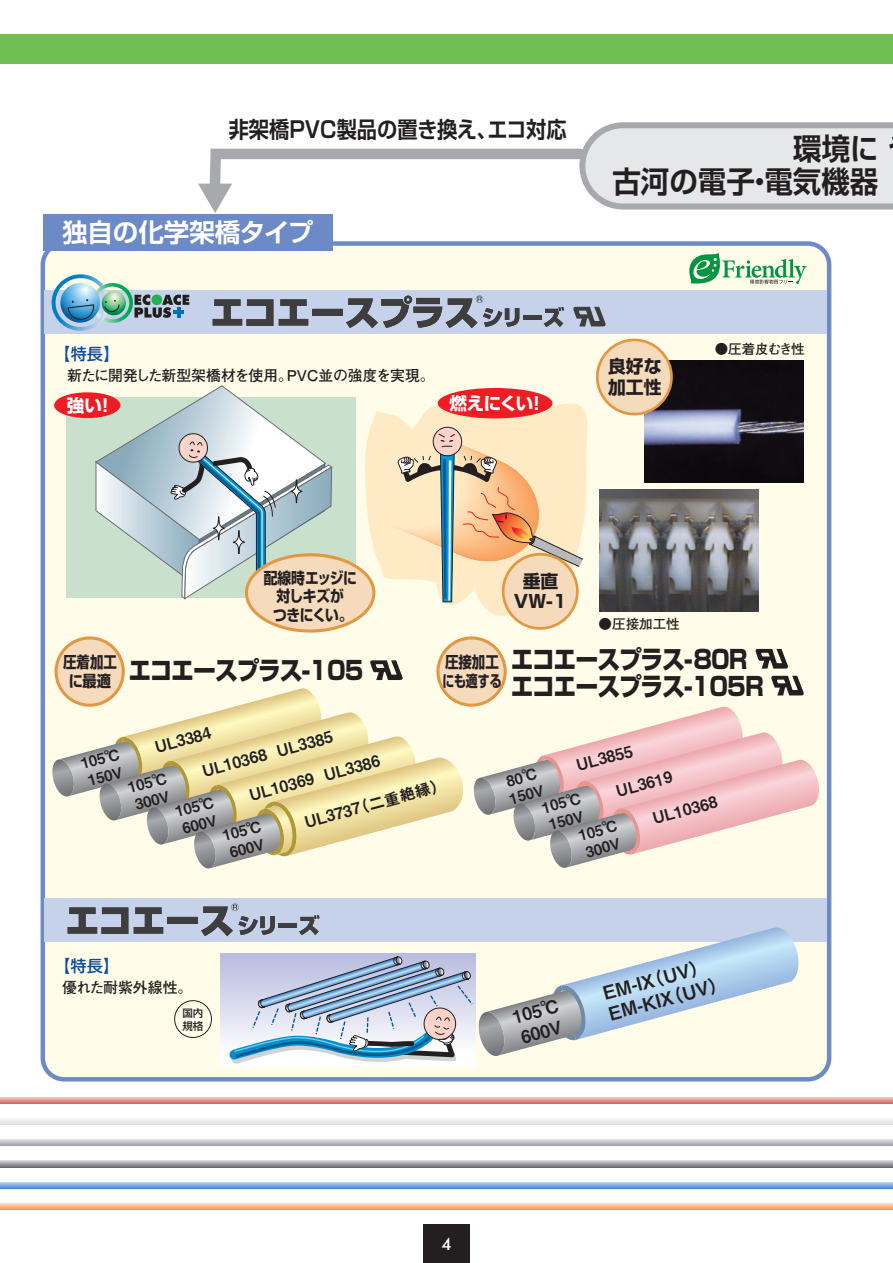
<style>
.page{position:relative;width:893px;height:1263px;background:#fff}
.page>*{position:absolute;margin:0;border:0;box-sizing:border-box;transform-origin:0 0}
.t1{font:700 30px/33px "Shin Go Pro De";color:#231f20;text-align:right;scale:.95 1}
.t2{font:800 25.5px "Shin Go Pro";letter-spacing:-.06em;color:#231f20;scale:.9 1}
.t3{font:700 25.5px "Shin Go Pro De";letter-spacing:-.005em;color:#fff}
.t4{font:700 22.5px "Shin Go Pro De";color:#231f20;scale:.9 1}
.t5{font:18.6px/21.5px "Midashi Go Pro MB31";color:#231f20}
.t6{font:700 17.85px/20.9px "Shin Go Pro";color:#231f20}
.t7{font:17.7px/21.5px "Midashi Go Pro MB31";color:#231f20}
.t8{font:700 17.55px "Shin Go Pro";letter-spacing:-.04em;color:#fff}
.t9{font:500 16.95px "Futura BT";color:#fff}
.t10{font:500 16.2px "Shin M Go Pro";color:#0d4da1}
.t11{font:15.9px "Midashi Go Pro MB31";color:#231f20}
.t12{font:700 15.9px/18.5px "Shin Go Pro";letter-spacing:-.035em;color:#231f20;text-align:center;scale:.87 1}
.t13{font:700 15.9px/18.5px "Shin Go Pro";letter-spacing:-.005em;color:#231f20;text-align:center;scale:.85 1}
.t14{font:14.85px/18px "Midashi Go Pro MB31";color:#231f20}
.t15{font:700 14.85px "Futo Go B101 Pro";letter-spacing:-.01em;color:#231f20}
.t16{font:700 13.5px "Futo Go B101 Pro";color:#231f20}
.t17{font:500 10.5px/12.8px "Shin Go Pro";color:#231f20}
</style>
<div class="page">
<div style="left:423px;top:1225px;width:47px;height:38px;background:#231f20"></div>
<div style="left:0;top:34px;width:893px;height:30px;background:#6fbf54"></div>
<svg style="left:0;top:1097px;width:892px;height:6px"></svg>
<div style="left:0;top:1118px;width:893px;height:7px;background:#e9eaeb"></div>
<svg style="left:0;top:1140px;width:892px;height:6px"></svg>
<svg style="left:0;top:1161px;width:892px;height:6px"></svg>
<svg style="left:0;top:1182px;width:892px;height:6px"></svg>
<svg style="left:0;top:1203px;width:892px;height:7px"></svg>
<div style="left:43px;top:244px;width:786px;height:835px;background:#fffde9;border-radius:21px"></div>
<div style="left:41px;top:241px;width:790px;height:840px;border:4px solid #6c8bc6;border-radius:21px"></div>
<div style="left:43px;top:214px;width:289px;height:37px;background:#6c8bc6"></div>
<img style="left:644px;top:361px;width:159px;height:122px">
<img style="left:600px;top:489px;width:159px;height:122px">
<svg style="left:483px;top:400px;width:105px;height:217px;fill:#feeac5"></svg>
<svg style="left:483px;top:430px;width:101px;height:172px"></svg>
<div style="left:54px;top:392px;width:66px;height:26px;background:#ee1d23;border-radius:50%"></div>
<div style="left:438px;top:388px;width:114px;height:30px;background:#ee1d23;border-radius:50%"></div>
<div style="left:597px;top:340px;width:74px;height:74px;background:#f6dabc;border-radius:50%"></div>
<div style="left:596px;top:339px;width:77px;height:76px;border:3px solid #e29843;border-radius:50%"></div>
<div style="left:503px;top:554px;width:74px;height:74px;background:#f6dabc;border-radius:50%"></div>
<div style="left:502px;top:553px;width:77px;height:77px;border:3px solid #e29843;border-radius:50%"></div>
<svg style="left:56px;top:638px;width:67px;height:67px"></svg>
<div style="left:174px;top:1000px;width:38px;height:38px;border:1px solid #231f20;border-radius:50%"></div>
<div style="left:438px;top:638px;width:67px;height:67px;background:#f6dabc;border-radius:50%"></div>
<div style="left:436px;top:636px;width:71px;height:71px;border:3px solid #e29843;border-radius:50%"></div>
<svg style="left:198px;top:122px;width:695px;height:91px"></svg>
<svg style="left:755px;top:649px;width:33px;height:20px"></svg>
<svg style="left:771px;top:676px;width:33px;height:19px"></svg>
<svg style="left:52px;top:688px;width:16px;height:109px"></svg>
<div style="left:45px;top:290px;width:782px;height:44px;background:#c6d2ea"></div>
<div style="left:45px;top:898px;width:782px;height:44px;background:#c6d2ea"></div>
<svg style="left:51px;top:274px;width:138px;height:54px"></svg>
<svg style="left:573px;top:307px;width:33px;height:19px"></svg>
<svg style="left:483px;top:308px;width:36px;height:19px"></svg>
<hr style="left:523px;top:315px;width:19px;height:4px;background:#3e3e3f">
<svg style="left:544px;top:307px;width:20px;height:20px"></svg>
<svg style="left:689px;top:253px;width:118px;height:31px"></svg>
<svg style="left:68px;top:295px;width:415px;height:639px"></svg>
<svg style="left:201px;top:903px;width:598px;height:164px"></svg>
<svg style="left:472px;top:707px;width:347px;height:162px"></svg>
<h3 class="t4" style="left:229px;top:111px;width:377px">非架橋PVC製品の置き換え、エコ対応</h3>
<h2 class="t3" style="left:62px;top:211px;width:253px">独自の化学架橋タイプ</h2>
<p class="t10" style="left:54px;top:341px;width:67px">【特長】</p>
<p class="t15" style="left:67px;top:364px;width:369px">新たに開発した新型架橋材を使用。PVC並の強度を実現。</p>
<p class="t8" style="left:67px;top:391px;width:49px">強い！</p>
<p class="t8" style="left:450px;top:389px;width:97px">燃えにくい！</p>
<h1 class="t1" style="left:612px;top:128px;width:282px">環境に<br>古河の電子・電気機器</h1>
<p class="t6" style="left:608px;top:354px;width:55px">良好な加工性</p>
<p class="t16" style="left:715px;top:338px;width:91px">●圧着皮むき性</p>
<p class="t13" style="left:63px;top:651px;width:65px">圧着加工に最適</p>
<p class="t12" style="left:264px;top:567px;width:109px">配線時エッジに対しキズが<br>つきにくい。</p>
<h2 class="t2" style="left:128px;top:650px;width:263px">エコエースプラス-105</h2>
<p class="t6" style="left:514px;top:568px;width:55px;text-align:center">垂直<br>VW-1</p>
<p class="t16" style="left:599px;top:613px;width:82px">●圧接加工性</p>
<p class="t13" style="left:442px;top:651px;width:71px;text-align:left">圧接加工にも適する</p>
<h2 class="t2" style="left:511px;top:639px;width:265px">エコエースプラス-80R</h2>
<h2 class="t2" style="left:511px;top:666px;width:283px">エコエースプラス-105R</h2>
<p class="t11" style="left:152px;top:735px;width:59px;rotate:-15deg">UL3384</p>
<p class="t11" style="left:199px;top:759px;width:136px;rotate:-15deg">UL10368 UL3385</p>
<p class="t14" style="left:78px;top:754px;width:41px;rotate:-15deg">105℃<br>150V</p>
<p class="t11" style="left:246px;top:783px;width:136px;rotate:-15deg">UL10369 UL3386</p>
<p class="t14" style="left:126px;top:778px;width:41px;rotate:-15deg">105℃<br>300V</p>
<p class="t11" style="left:302px;top:810px;width:147px;rotate:-15deg">UL3737（二重絶縁）</p>
<p class="t14" style="left:173px;top:802px;width:41px;rotate:-15deg">105℃</p>
<p class="t14" style="left:180px;top:818px;width:37px;rotate:-15deg">600V</p>
<p class="t14" style="left:220px;top:826px;width:41px;rotate:-15deg">105℃</p>
<p class="t14" style="left:227px;top:842px;width:37px;rotate:-15deg">600V</p>
<p class="t10" style="left:54px;top:953px;width:67px">【特長】</p>
<p class="t15" style="left:62px;top:975px;width:132px">優れた耐紫外線性。</p>
<p class="t17" style="left:182px;top:1005px;width:22px">国内規格</p>
<p class="t11" style="left:573px;top:753px;width:59px;rotate:-15deg">UL3855</p>
<p class="t14" style="left:502px;top:771px;width:37px;rotate:-15deg">80℃<br>150V</p>
<p class="t11" style="left:613px;top:779px;width:59px;rotate:-15deg">UL3619</p>
<p class="t14" style="left:540px;top:798px;width:41px;rotate:-15deg">105℃<br>150V</p>
<p class="t11" style="left:650px;top:806px;width:68px;rotate:-15deg">UL10368</p>
<p class="t14" style="left:576px;top:825px;width:41px;rotate:-15deg">105℃<br>300V</p>
<p class="t7" style="left:510px;top:1005px;width:49px;rotate:-15deg">105℃<br>600V</p>
<p class="t5" style="left:600px;top:980px;width:124px;rotate:-15deg">EM-IX（UV）<br>EM-KIX（UV）</p>
<p class="t9" style="left:441px;top:1233px;width:12px">4</p>
</div>
